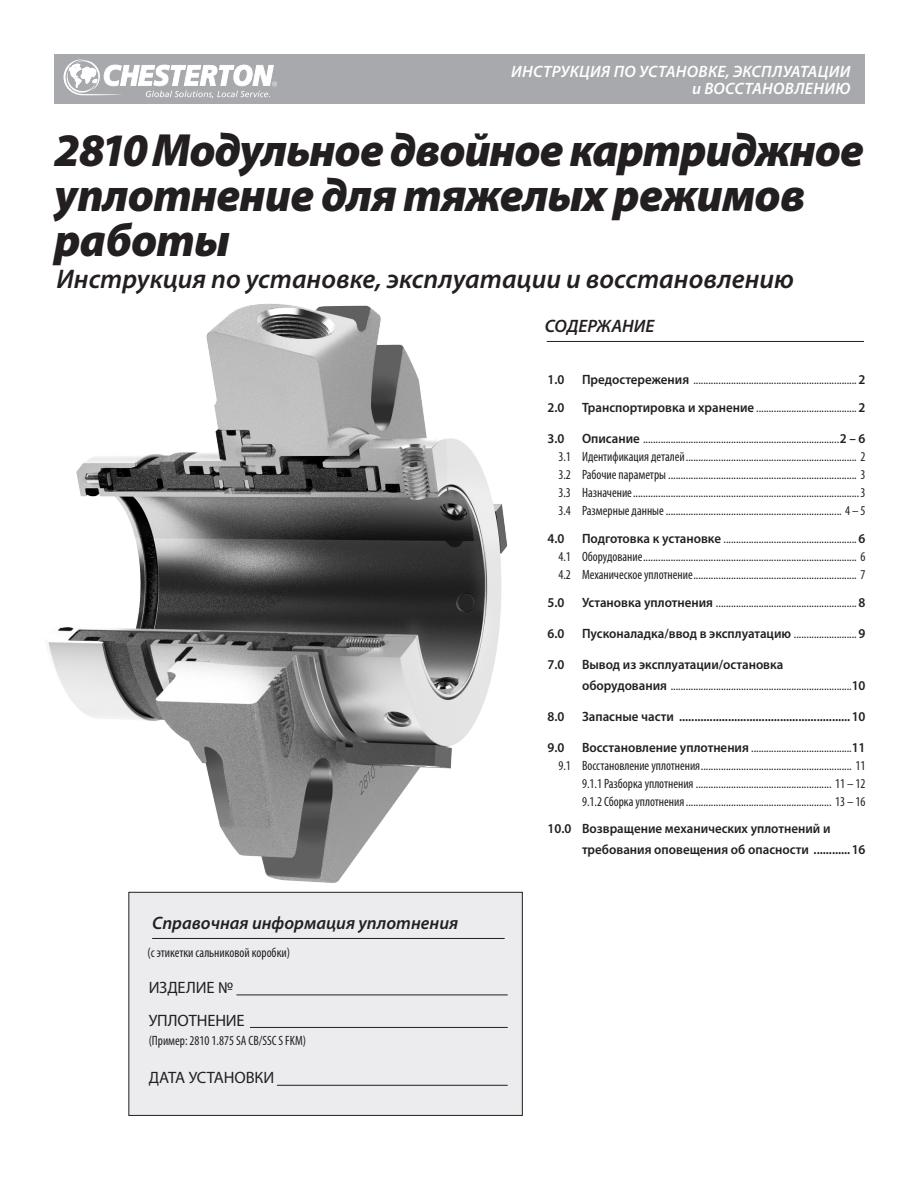
<style>
.page{position:relative;width:918px;height:1188px;background:#fff}
.page>*{position:absolute;margin:0;border:0;box-sizing:border-box;transform-origin:0 0}
.Main_Headline{font:italic 900 46.8px/45px "Myriad Pro";letter-spacing:-.02em;color:#231f20}
.Cover_head{font:italic 600 27px "Myriad Pro";color:#231f20}
.section_head{font:italic 600 18px "Myriad Pro";color:#231f20}
.Installation_K_O_te{font:italic 600 16.5px/16.5px "Myriad Pro";letter-spacing:.02em;color:#fff;text-align:right}
.BodyText{font:16.5px "Myriad Pro";letter-spacing:-.01em;color:#231f20}
.numbered_body{font:condensed 13.5px/21px "Myriad Pro";color:#231f20;scale:.96 1}
.numbered_body-2{font:600 13.5px/21px "Myriad Pro";color:#231f20;scale:.96 1}
.s1{font-weight:600;font-stretch:normal}
.s2{font-weight:400;font-stretch:condensed}
</style>
<div class="page">
<img style="left:48px;top:303px;width:499px;height:589px">
<hr style="left:547px;top:341px;width:317px;height:1px;background:#231f20">
<div style="left:54px;top:54px;width:810px;height:50px;background:#a8a9ad"></div>
<svg style="left:64px;top:59px;width:213px;height:39px"></svg>
<div style="left:129px;top:892px;width:393px;height:223px;background:#ececee"></div>
<hr style="left:152px;top:938px;width:353px;height:1px;background:#231f20">
<div style="left:128px;top:892px;width:395px;height:224px;border:1px solid #231f20"></div>
<hr style="left:236px;top:995px;width:272px;height:1px;background:#231f20">
<hr style="left:250px;top:1027px;width:258px;height:1px;background:#231f20">
<hr style="left:277px;top:1085px;width:231px;height:1px;background:#231f20">
<p class="Installation_K_O_te" style="left:511px;top:63px;width:341px">ИНСТРУКЦИЯ ПО УСТАНОВКЕ, ЭКСПЛУАТАЦИИ и ВОССТАНОВЛЕНИЮ</p>
<p class="Main_Headline" style="left:54px;top:126px;width:811px">2810 Модульное двойное картриджное уплотнение для тяжелых режимов работы</p>
<p class="Cover_head" style="left:56px;top:261px;width:739px">Инструкция по установке, эксплуатации и восстановлению</p>
<p class="section_head" style="left:545px;top:315px;width:111px">СОДЕРЖАНИЕ</p>
<p class="section_head" style="left:152px;top:912px;width:308px">Справочная информация уплотнения</p>
<p class="numbered_body" style="left:148px;top:942px;width:150px">(с этикетки сальниковой коробки)</p>
<p class="BodyText" style="left:149px;top:977px;width:86px">ИЗДЕЛИЕ №</p>
<p class="BodyText" style="left:149px;top:1010px;width:98px">УПЛОТНЕНИЕ</p>
<p class="numbered_body" style="left:149px;top:1030px;width:165px">(Пример: 2810 1.875 SA CB/SSC S FKM)</p>
<p class="BodyText" style="left:149px;top:1068px;width:127px">ДАТА УСТАНОВКИ</p>
<p class="numbered_body-2" style="left:548px;top:369px;width:19px">1.0</p>
<p class="numbered_body" style="left:582px;top:369px;width:297px"><span class="s1">Предостережения</span> ................................................................. <span class="s1">2</span></p>
<p class="numbered_body-2" style="left:548px;top:397px;width:19px">2.0</p>
<p class="numbered_body" style="left:582px;top:397px;width:297px"><span class="s1">Транспортировка и хранение</span> ........................................ <span class="s1">2</span></p>
<p class="numbered_body-2" style="left:548px;top:428px;width:19px">3.0</p>
<p class="numbered_body" style="left:582px;top:428px;width:297px"><span class="s1">Описание</span> ..............................................................................<span class="s1">2 – 6</span></p>
<p class="numbered_body" style="left:558px;top:446px;width:322px">3.1 Идентификация деталей.................................................................... 2</p>
<p class="numbered_body" style="left:558px;top:464px;width:322px">3.2 Рабочие параметры ........................................................................... 3</p>
<p class="numbered_body" style="left:558px;top:482px;width:322px">3.3 Назначение..........................................................................................3</p>
<p class="numbered_body" style="left:558px;top:500px;width:322px">3.4 Размерные данные...................................................................... 4 – 5</p>
<p class="numbered_body-2" style="left:548px;top:527px;width:19px">4.0</p>
<p class="numbered_body" style="left:582px;top:528px;width:297px"><span class="s1">Подготовка к установке</span> ..................................................... <span class="s1">6</span></p>
<p class="numbered_body" style="left:558px;top:546px;width:322px">4.1 Оборудование..................................................................................... 6</p>
<p class="numbered_body" style="left:558px;top:564px;width:322px">4.2 Механическое уплотнение................................................................. 7</p>
<p class="numbered_body-2" style="left:548px;top:591px;width:19px">5.0</p>
<p class="numbered_body" style="left:582px;top:591px;width:297px"><span class="s1">Установка уплотнения</span> ........................................................ <span class="s1">8</span></p>
<p class="numbered_body-2" style="left:548px;top:622px;width:19px">6.0</p>
<p class="numbered_body-2" style="left:582px;top:622px;width:297px">Пусконаладка/ввод в эксплуатацию <span class="s2">.........................</span> 9</p>
<p class="numbered_body-2" style="left:548px;top:653px;width:19px">7.0</p>
<p class="numbered_body" style="left:582px;top:653px;width:297px"><span class="s1">Вывод из эксплуатации/остановка оборудования</span> ........................................................................<span class="s1">10</span></p>
<p class="numbered_body-2" style="left:548px;top:705px;width:19px">8.0</p>
<p class="numbered_body-2" style="left:582px;top:705px;width:297px">Запасные части ........................................................10</p>
<p class="numbered_body-2" style="left:548px;top:736px;width:19px">9.0</p>
<p class="numbered_body" style="left:582px;top:736px;width:297px"><span class="s1">Восстановление уплотнения</span> ........................................<span class="s1">11</span></p>
<p class="numbered_body" style="left:558px;top:754px;width:322px">9.1 Восстановление уплотнения............................................................ 11</p>
<p class="numbered_body" style="left:582px;top:772px;width:297px">9.1.1 Разборка уплотнения ...................................................... 11 – 12</p>
<p class="numbered_body" style="left:582px;top:790px;width:297px">9.1.2 Сборка уплотнения.......................................................... 13 – 16</p>
<p class="numbered_body-2" style="left:582px;top:818px;width:297px;text-indent:-35px">10.0 Возвращение механических уплотнений и требования оповещения об опасности ............16</p>
</div>
